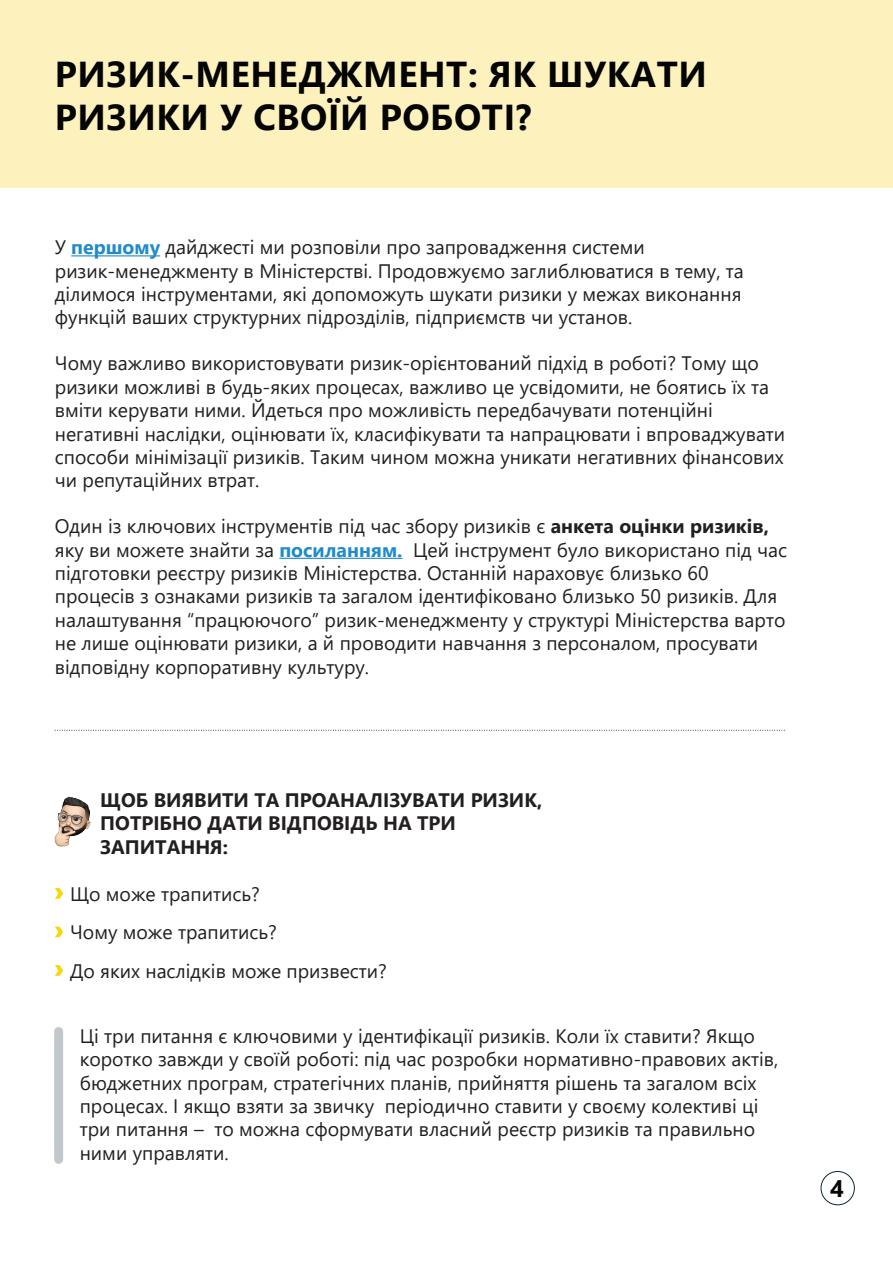
<style>
.page{position:relative;width:893px;height:1263px;background:#fff}
.page>*{position:absolute;margin:0;border:0;box-sizing:border-box;transform-origin:0 0}
.t1{font:700 36px/43.2px "Segoe UI";letter-spacing:.015em;color:#040503}
.t2{font:700 24px "Segoe UI";color:#040503}
.t3{font:19.5px/23.4px "Segoe UI";color:#231f20}
.t4{font:700 19.5px/23.4px "Segoe UI";color:#231f20}
.s1{font-weight:700;color:#208bcb}
.s2{font-weight:700}
</style>
<div class="page">
<div style="left:821px;top:1171px;width:34px;height:34px;border:1px solid #0c2732;border-radius:50%"></div>
<hr style="left:71px;top:255px;width:89px;height:1px;background:#208bcb">
<hr style="left:279px;top:558px;width:123px;height:1px;background:#208bcb">
<div style="left:0;top:0;width:893px;height:187px;background:#fdf2be"></div>
<svg style="left:55px;top:888px;width:8px;height:11px"></svg>
<svg style="left:55px;top:926px;width:8px;height:11px"></svg>
<svg style="left:55px;top:965px;width:8px;height:11px"></svg>
<svg style="left:55px;top:730px;width:730px;height:1px"></svg>
<div style="left:54px;top:1031px;width:9px;height:128px;background:#c1c8cb"></div>
<img style="left:54px;top:796px;width:37px;height:51px">
<h1 class="t1" style="left:55px;top:49px;width:654px">РИЗИК-МЕНЕДЖМЕНТ: ЯК ШУКАТИ<br>РИЗИКИ У СВОЇЙ РОБОТІ?</h1>
<p class="t3" style="left:55px;top:234px;width:690px">У <span class="s1">першому</span> дайджесті ми розповіли про запровадження системи ризик-менеджменту в Міністерстві. Продовжуємо заглиблюватися в тему, та ділимося інструментами, які допоможуть шукати ризики у межах виконання функцій ваших структурних підрозділів, підприємств чи установ.</p>
<p class="t3" style="left:55px;top:350px;width:732px">Чому важливо використовувати ризик-орієнтований підхід в роботі? Тому що ризики можливі в будь-яких процесах, важливо це усвідомити, не боятись їх та вміти керувати ними. Йдеться про можливість передбачувати потенційні негативні наслідки, оцінювати їх, класифікувати та напрацювати і впроваджувати способи мінімізації ризиків. Таким чином можна уникати негативних фінансових чи репутаційних втрат.</p>
<p class="t3" style="left:55px;top:513px;width:734px">Один із ключових інструментів під час збору ризиків є <span class="s2">анкета оцінки ризиків, </span>яку ви можете знайти за <span class="s1">посиланням.</span> Цей інструмент було використано під час підготовки реєстру ризиків Міністерства. Останній нараховує близько 60 процесів з ознаками ризиків та загалом ідентифіковано близько 50 ризиків. Для налаштування “працюючого” ризик-менеджменту у структурі Міністерства варто не лише оцінювати ризики, а й проводити навчання з персоналом, просувати відповідну корпоративну культуру.</p>
<p class="t4" style="left:100px;top:787px;width:443px">ЩОБ ВИЯВИТИ ТА ПРОАНАЛІЗУВАТИ РИЗИК,<br>ПОТРІБНО ДАТИ ВІДПОВІДЬ НА ТРИ<br>ЗАПИТАННЯ:</p>
<p class="t3" style="left:70px;top:873px;width:318px;line-height:38.4px">Що може трапитись?<br>Чому може трапитись?<br>До яких наслідків може призвести?</p>
<p class="t3" style="left:80px;top:1022px;width:700px">Ці три питання є ключовими у ідентифікації ризиків. Коли їх ставити? Якщо коротко завжди у своїй роботі: під час розробки нормативно-правових актів, бюджетних програм, стратегічних планів, прийняття рішень та загалом всіх процесах. І якщо взяти за звичку періодично ставити у своєму колективі ці три питання – то можна сформувати власний реєстр ризиків та правильно ними управляти.</p>
<p class="t2" style="left:830px;top:1166px;width:15px">4</p>
</div>
